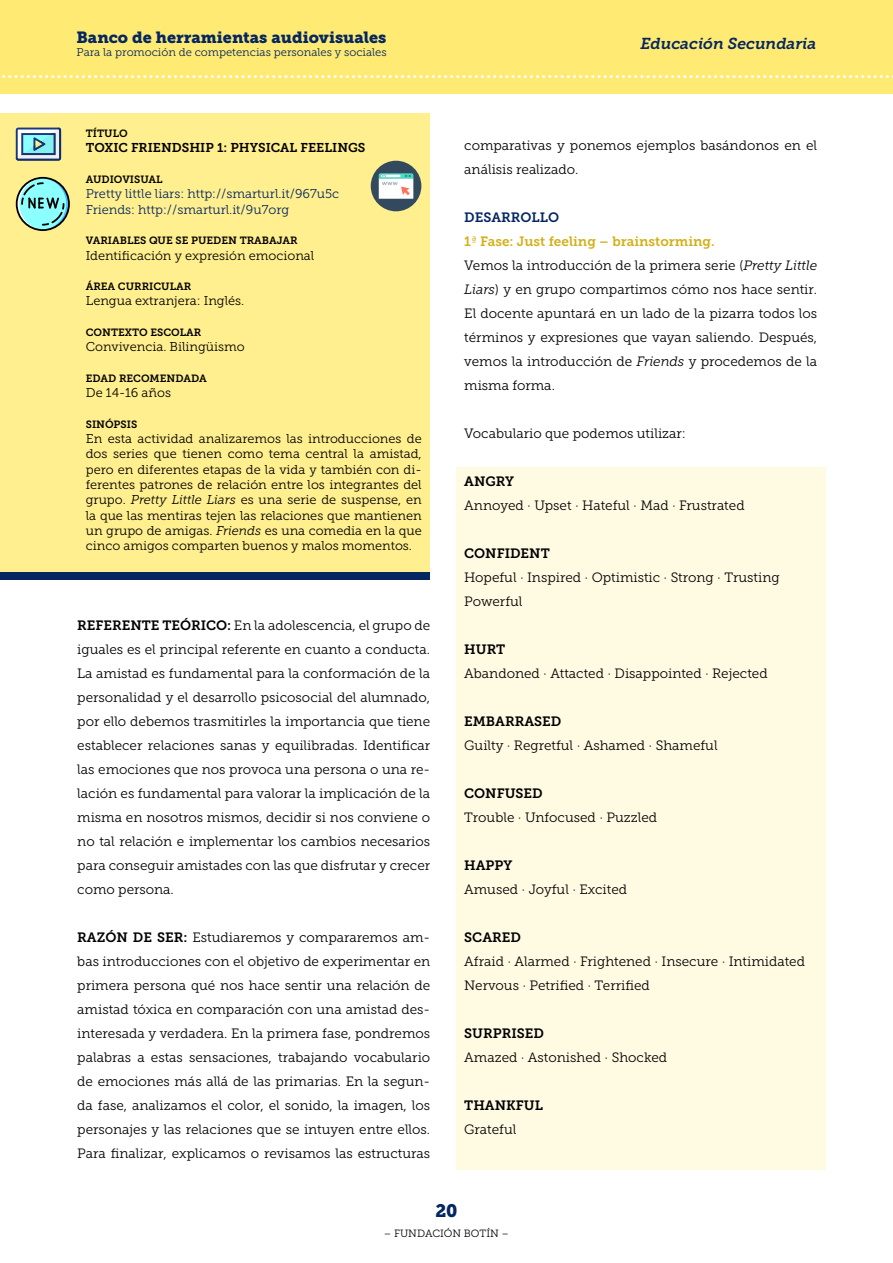
<style>
.page{position:relative;width:893px;height:1263px;background:#fff}
.page>*{position:absolute;margin:0;border:0;box-sizing:border-box;transform-origin:0 0}
.t1{font:18px "Museo Slab 900";color:#052661}
.t2{font:16.2px "Museo Slab 900";color:#052661}
.t3{font:italic 15.75px "Museo Slab 700";color:#052661}
.t4{font:13.5px/24px "Museo Slab 300";color:#000;text-align:justify}
.t5{font:13.5px "Museo Slab 700";color:#000}
.t6{font:13.5px "Museo Slab 700";color:#d3b019}
.t7{font:13.5px "Museo Slab 700";color:#052661}
.t8{font:12.75px/15.3px "Museo Slab 300";color:#000;text-align:justify}
.t9{font:12.75px "Museo Slab 300";color:#052661}
.t10{font:12.75px "Museo Slab 700";color:#000}
.t11{font:11.25px "Museo Slab 300";color:#052661}
.t12{font:10.5px "Museo Slab 700";color:#000}
.t13{font:10.5px "Museo Slab 300";color:#000}
.s1{font-style:italic}
.s2{font-family:"Museo Slab 700"}
.s3{font-family:"Museo Slab 300"}
</style>
<div class="page">
<div style="left:0;top:0;width:893px;height:94px;background:#ffeb73"></div>
<svg style="left:2px;top:75px;width:891px;height:3px"></svg>
<div style="left:1px;top:113px;width:429px;height:463px;background:#ffef8f"></div>
<div style="left:1px;top:572px;width:429px;height:7px;background:#052661"></div>
<div style="left:456px;top:467px;width:370px;height:31px;background:#fffbe3"></div>
<div style="left:456px;top:491px;width:370px;height:31px;background:#fffbe3"></div>
<div style="left:456px;top:515px;width:370px;height:31px;background:#fffbe3"></div>
<div style="left:456px;top:539px;width:370px;height:31px;background:#fffbe3"></div>
<div style="left:456px;top:563px;width:370px;height:31px;background:#fffbe3"></div>
<div style="left:456px;top:587px;width:370px;height:31px;background:#fffbe3"></div>
<div style="left:456px;top:611px;width:370px;height:31px;background:#fffbe3"></div>
<div style="left:456px;top:635px;width:370px;height:31px;background:#fffbe3"></div>
<div style="left:456px;top:659px;width:370px;height:31px;background:#fffbe3"></div>
<div style="left:456px;top:683px;width:370px;height:31px;background:#fffbe3"></div>
<div style="left:456px;top:707px;width:370px;height:31px;background:#fffbe3"></div>
<div style="left:456px;top:731px;width:370px;height:31px;background:#fffbe3"></div>
<div style="left:456px;top:755px;width:370px;height:31px;background:#fffbe3"></div>
<div style="left:456px;top:779px;width:370px;height:31px;background:#fffbe3"></div>
<div style="left:456px;top:803px;width:370px;height:31px;background:#fffbe3"></div>
<div style="left:456px;top:827px;width:370px;height:31px;background:#fffbe3"></div>
<div style="left:456px;top:851px;width:370px;height:31px;background:#fffbe3"></div>
<div style="left:456px;top:875px;width:370px;height:31px;background:#fffbe3"></div>
<div style="left:456px;top:899px;width:370px;height:31px;background:#fffbe3"></div>
<div style="left:456px;top:923px;width:370px;height:31px;background:#fffbe3"></div>
<div style="left:456px;top:947px;width:370px;height:55px;background:#fffbe3"></div>
<div style="left:456px;top:995px;width:370px;height:31px;background:#fffbe3"></div>
<div style="left:456px;top:1019px;width:370px;height:31px;background:#fffbe3"></div>
<div style="left:456px;top:1043px;width:370px;height:31px;background:#fffbe3"></div>
<div style="left:456px;top:1067px;width:370px;height:31px;background:#fffbe3"></div>
<div style="left:456px;top:1091px;width:370px;height:31px;background:#fffbe3"></div>
<div style="left:456px;top:1115px;width:370px;height:31px;background:#fffbe3"></div>
<div style="left:456px;top:1139px;width:370px;height:31px;background:#fffbe3"></div>
<div style="left:371px;top:161px;width:50px;height:50px;background:#334a5e;border-radius:50%"></div>
<svg style="left:379px;top:173px;width:34px;height:26px"></svg>
<svg style="left:16px;top:177px;width:54px;height:54px"></svg>
<svg style="left:16px;top:128px;width:45px;height:33px"></svg>
<p class="t2" style="left:77px;top:28px;width:311px">Banco de herramientas audiovisuales</p>
<p class="t11" style="left:77px;top:46px;width:312px">Para la promoción de competencias personales y sociales</p>
<p class="t12" style="left:86px;top:128px;width:43px">TÍTULO</p>
<p class="t10" style="left:86px;top:141px;width:281px">TOXIC FRIENDSHIP 1: PHYSICAL FEELINGS</p>
<p class="t12" style="left:86px;top:173px;width:78px">AUDIOVISUAL</p>
<p class="t9" style="left:86px;top:187px;width:255px">Pretty little liars: http://smarturl.it/967u5c</p>
<p class="t9" style="left:86px;top:202px;width:205px">Friends: http://smarturl.it/9u7org</p>
<p class="t12" style="left:86px;top:235px;width:213px">VARIABLES QUE SE PUEDEN TRABAJAR</p>
<p class="t8" style="left:86px;top:248px;width:230px">Identificación y expresión emocional</p>
<p class="t12" style="left:86px;top:281px;width:107px">ÁREA CURRICULAR</p>
<p class="t8" style="left:86px;top:293px;width:160px">Lengua extranjera: Inglés.</p>
<p class="t12" style="left:86px;top:326px;width:117px">CONTEXTO ESCOLAR</p>
<p class="t8" style="left:86px;top:339px;width:161px">Convivencia. Bilingüismo</p>
<p class="t12" style="left:86px;top:372px;width:123px">EDAD RECOMENDADA</p>
<p class="t8" style="left:86px;top:385px;width:87px">De 14-16 años</p>
<p class="t12" style="left:86px;top:418px;width:53px">SINÓPSIS</p>
<p class="t8" style="left:86px;top:431px;width:337px">En esta actividad analizaremos las introducciones de dos series que tienen como tema central la amistad, pero en diferentes etapas de la vida y también con di&shy;ferentes patrones de relación entre los integrantes del grupo. <span class="s1">Pretty Little Liars</span> es una serie de suspense, en la que las mentiras tejen las relaciones que mantienen un grupo de amigas. <span class="s1">Friends</span> es una comedia en la que cinco amigos comparten buenos y malos momentos.</p>
<p class="t4" style="left:77px;top:613px;width:354px"><span class="s2">REFERENTE TEÓRICO:</span> En la adolescencia, el grupo de iguales es el principal referente en cuanto a conducta.<br>La amistad es fundamental para la conformación de la personalidad y el desarrollo psicosocial del alumnado, por ello debemos trasmitirles la importancia que tiene establecer relaciones sanas y equilibradas. Identificar las emociones que nos provoca una persona o una re&shy;lación es fundamental para valorar la implicación de la misma en nosotros mismos, decidir si nos conviene o no tal relación e implementar los cambios necesarios para conseguir amistades con las que disfrutar y crecer como persona.</p>
<p class="t4" style="left:77px;top:925px;width:354px"><span class="s2">RAZÓN DE SER:</span> Estudiaremos y compararemos am&shy;bas introducciones con el objetivo de experimentar en primera persona qué nos hace sentir una relación de amistad tóxica en comparación con una amistad des&shy;interesada y verdadera. En la primera fase, pondremos palabras a estas sensaciones, trabajando vocabulario de emociones más allá de las primarias. En la segun&shy;da fase, analizamos el color, el sonido, la imagen, los personajes y las relaciones que se intuyen entre ellos.<br>Para finalizar, explicamos o revisamos las estructuras</p>
<p class="t3" style="left:640px;top:34px;width:177px">Educación Secundaria</p>
<p class="t4" style="left:464px;top:133px;width:354px">comparativas y ponemos ejemplos basándonos en el análisis realizado.</p>
<p class="t7" style="left:464px;top:210px;width:96px">DESARROLLO</p>
<p class="t6" style="left:464px;top:234px;width:252px">1<span class="s3">ª</span> Fase: Just feeling – brainstorming.</p>
<p class="t4" style="left:464px;top:253px;width:354px">Vemos la introducción de la primera serie (<span class="s1">Pretty Little Liars</span>) y en grupo compartimos cómo nos hace sentir.<br>El docente apuntará en un lado de la pizarra todos los términos y expresiones que vayan saliendo. Después, vemos la introducción de <span class="s1">Friends</span> y procedemos de la misma forma.</p>
<p class="t4" style="left:464px;top:421px;width:223px">Vocabulario que podemos utilizar:</p>
<p class="t5" style="left:464px;top:474px;width:51px">ANGRY</p>
<p class="t4" style="left:464px;top:493px;width:282px">Annoyed · Upset · Hateful · Mad · Frustrated</p>
<p class="t5" style="left:464px;top:546px;width:87px">CONFIDENT</p>
<p class="t4" style="left:464px;top:565px;width:317px">Hopeful · Inspired · Optimistic · Strong · Trusting</p>
<p class="t4" style="left:464px;top:589px;width:60px">Powerful</p>
<p class="t5" style="left:464px;top:642px;width:43px">HURT</p>
<p class="t4" style="left:464px;top:661px;width:305px">Abandoned · Attacted · Disappointed · Rejected</p>
<p class="t5" style="left:464px;top:714px;width:99px">EMBARRASED</p>
<p class="t4" style="left:464px;top:733px;width:255px">Guilty · Regretful · Ashamed · Shameful</p>
<p class="t5" style="left:464px;top:786px;width:80px">CONFUSED</p>
<p class="t4" style="left:464px;top:805px;width:195px">Trouble · Unfocused · Puzzled</p>
<p class="t5" style="left:464px;top:858px;width:50px">HAPPY</p>
<p class="t4" style="left:464px;top:877px;width:164px">Amused · Joyful · Excited</p>
<p class="t5" style="left:464px;top:930px;width:58px">SCARED</p>
<p class="t4" style="left:464px;top:949px;width:342px">Afraid · Alarmed · Frightened · Insecure · Intimidated<br>Nervous · Petrified · Terrified</p>
<p class="t5" style="left:464px;top:1026px;width:81px">SURPRISED</p>
<p class="t4" style="left:464px;top:1045px;width:204px">Amazed · Astonished · Shocked</p>
<p class="t5" style="left:464px;top:1098px;width:80px">THANKFUL</p>
<p class="t4" style="left:464px;top:1117px;width:54px">Grateful</p>
<h1 class="t1" style="left:435px;top:1201px;width:24px">20</h1>
<p class="t13" style="left:384px;top:1227px;width:127px">– FUNDACIÓN BOTÍN –</p>
</div>
